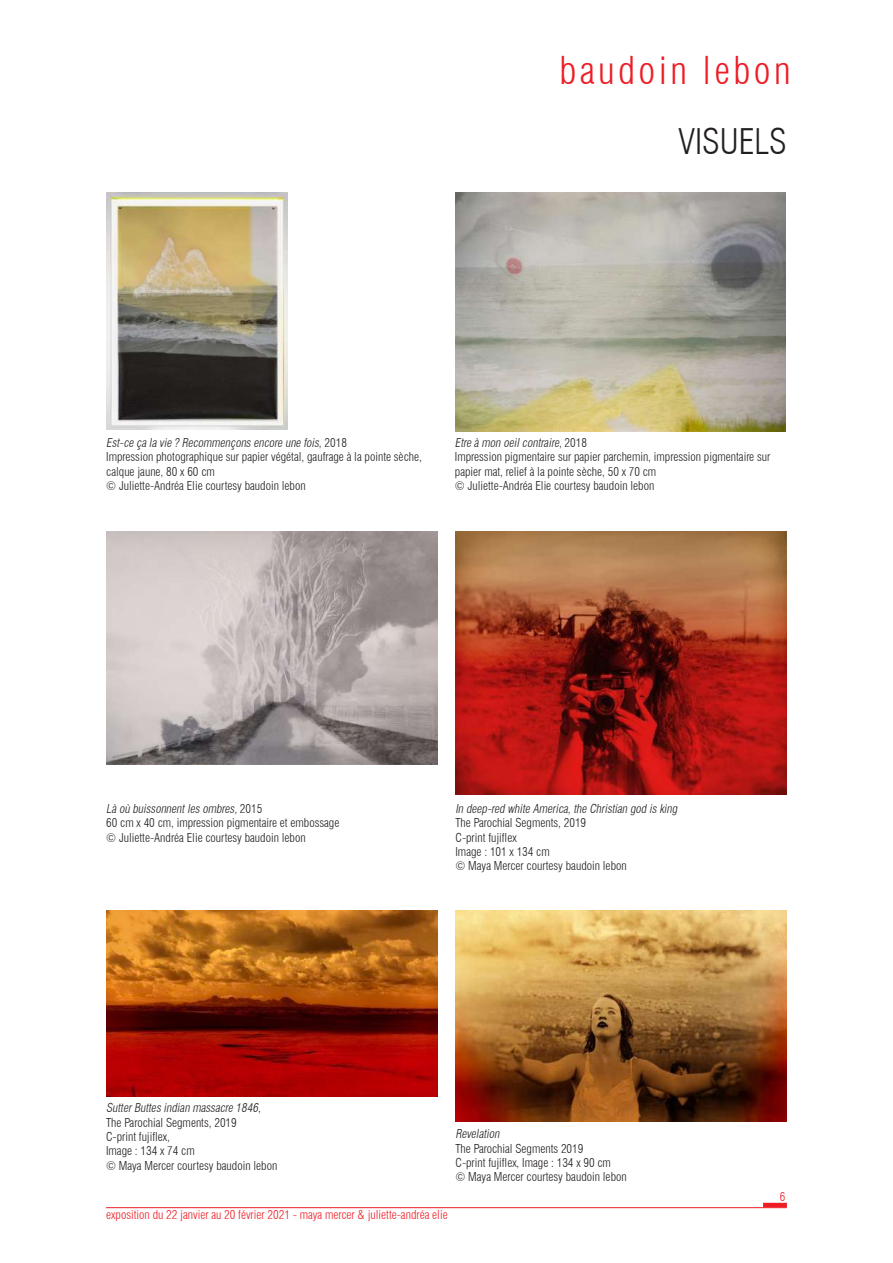
<style>
.page{position:relative;width:893px;height:1263px;background:#fff}
.page>*{position:absolute;margin:0;border:0;box-sizing:border-box;transform-origin:0 0}
.t1{font:300 condensed 37.5px "Swiss 721 BT";letter-spacing:.09em;color:#ee1c25}
.t2{font:300 condensed 34.5px "Swiss 721 BT";color:#231f20}
.t3{font:300 condensed 12px/14.4px "Swiss 721 BT";color:#231f20}
.t4{font:300 condensed 12px "Swiss 721 BT";color:#ee1c25}
.t5{font:italic 300 condensed 12px "Swiss 721 BT";color:#231f20}
.s1{font-style:italic}
</style>
<div class="page">
<hr style="left:106px;top:1207px;width:681px;height:1px;background:#ee1c25">
<hr style="left:763px;top:1203px;width:24px;height:4px;background:#ee1c25">
<img style="left:455px;top:531px;width:332px;height:264px">
<img style="left:455px;top:910px;width:332px;height:212px">
<img style="left:106px;top:911px;width:331px;height:185px">
<img style="left:455px;top:192px;width:331px;height:239px">
<img style="left:106px;top:192px;width:181px;height:237px">
<img style="left:106px;top:531px;width:331px;height:234px">
<h1 class="t1" style="left:560px;top:48px;width:232px">baudoin lebon</h1>
<h2 class="t2" style="left:678px;top:121px;width:110px">VISUELS</h2>
<p class="t3" style="left:106px;top:435px;width:317px"><span class="s1">Est-ce ça la vie ? Recommençons encore une fois</span>, 2 0 1 8<br>Impression photographique sur papier végétal, gaufrage à la pointe sèche, calque jaune, 80 x 60 cm<br>© Juliette-Andréa Elie courtesy baudoin lebon</p>
<p class="t3" style="left:455px;top:435px;width:317px"><span class="s1">Etre à mon oeilcontraire</span>, 2 0 1 8<br>Impression pigmentaire sur papier parchemin, impression pigmentaire sur papier mat, relief à la pointe sèche, 50 x 70 cm<br>© Juliette-Andréa Elie courtesy baudoin lebon</p>
<p class="t3" style="left:106px;top:801px;width:235px"><span class="s1">Là où buissonnentles ombres,</span>2 0 1 5<br>60 cm x 40 cm, impression pigmentaire et embossage © Juliette-Andréa Elie courtesy baudoin lebon</p>
<p class="t5" style="left:455px;top:801px;width:226px">In deep-red white America,the Christian god is king</p>
<p class="t3" style="left:455px;top:816px;width:173px">The Parochial Segments, 2019<br>C-print fujiflex<br>Image : 101 x 134 cm<br>© Maya Mercer courtesy baudoin lebon</p>
<p class="t3" style="left:106px;top:1101px;width:173px"><span class="s1">SutterButtes indian massacre 1846</span>,<br>The Parochial Segments, 2019<br>C-print fujiflex,<br>Image : 134 x 74 cm<br>© Maya Mercer courtesy baudoin lebon</p>
<p class="t5" style="left:455px;top:1126px;width:48px">Revelation</p>
<p class="t3" style="left:455px;top:1141px;width:173px">The Parochial Segments 2019<br>C-print fujiflex, Image : 134 x 90 cm<br>© Maya Mercer courtesy baudoin lebon</p>
<p class="t4" style="left:106px;top:1208px;width:343px">exposition du 22 janvier au 20 février 2021 - maya mercer &amp; juliette-andréa elie</p>
<p class="t4" style="left:780px;top:1189px;width:7px">6</p>
</div>
